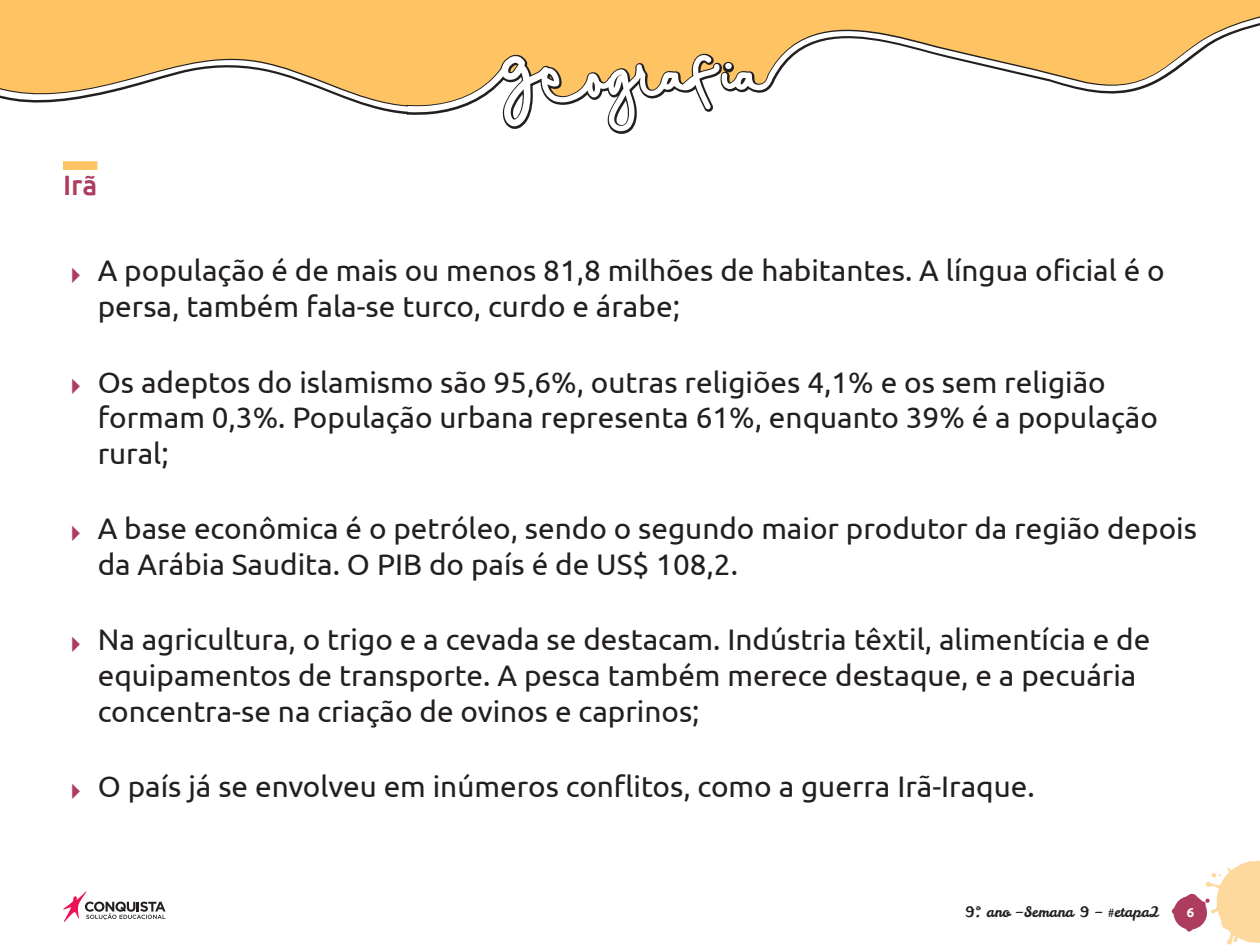
<style>
.page{position:relative;width:1260px;height:945px;background:#fff}
.page>*{position:absolute;margin:0;border:0;box-sizing:border-box;transform-origin:0 0}
.t1{font:29.75px/35.7px "Ubuntu";color:#231f20}
._03_Peso_3{font:500 28px "Ubuntu";color:#ad3c5e}
.t2{font:14.35px "Leckerli One";color:#231f20}
.t3{font:700 13.12px "Ubuntu";color:#fff}
</style>
<div class="page">
<svg style="left:1172px;top:861px;width:88px;height:84px"></svg>
<svg style="left:63px;top:891px;width:103px;height:31px"></svg>
<svg style="left:0;top:0;width:1260px;height:170px"></svg>
<svg style="left:0;top:16px;width:1260px;height:115px;fill:#fec463"></svg>
<div style="left:63px;top:161px;width:34px;height:9px;background:#fec463"></div>
<p class="_03_Peso_3" style="left:63px;top:168px;width:36px">Irã</p>
<p class="t1" style="left:98px;top:252px;width:1069px">A população é de mais ou menos 81,8 milhões de habitantes. A língua oficial é o persa, também fala-se turco, curdo e árabe;</p>
<p class="t1" style="left:98px;top:363px;width:1062px">Os adeptos do islamismo são 95,6%, outras religiões 4,1% e os sem religião formam 0,3%. População urbana representa 61%, enquanto 39% é a população rural;</p>
<p class="t1" style="left:98px;top:510px;width:1101px">A base econômica é o petróleo, sendo o segundo maior produtor da região depois da Arábia Saudita. O PIB do país é de US$ 108,2.</p>
<p class="t1" style="left:98px;top:621px;width:1054px">Na agricultura, o trigo e a cevada se destacam. Indústria têxtil, alimentícia e de equipamentos de transporte. A pesca também merece destaque, e a pecuária concentra-se na criação de ovinos e caprinos;</p>
<p class="t1" style="left:98px;top:768px;width:939px">O país já se envolveu em inúmeros conflitos, como a guerra Irã-Iraque.</p>
<p class="t2" style="left:965px;top:903px;width:196px">9º. ano –Semana 9 – #etapa2</p>
<p class="t3" style="left:1187px;top:905px;width:9px">6</p>
</div>
